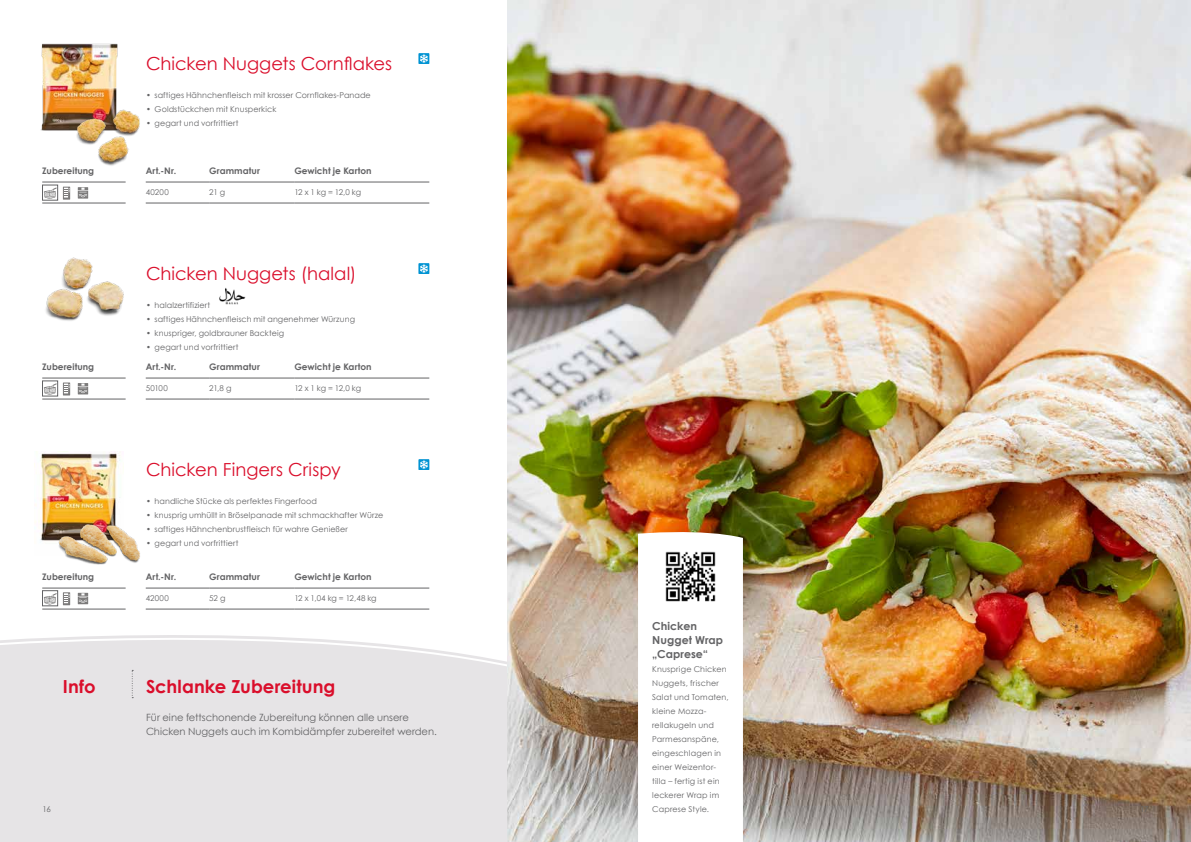
<style>
.page{position:relative;width:1191px;height:842px;background:#fff}
.page>*{position:absolute;margin:0;border:0;box-sizing:border-box;transform-origin:0 0}
.t1{font:18px "Century Gothic";letter-spacing:.005em;color:#da0e2b}
.t2{font:700 18px "Century Gothic";color:#da0e2b}
.t3{font:700 11px/14px "Century Gothic";letter-spacing:.005em;color:#636365}
.t4{font:10px/14px "Century Gothic";letter-spacing:-.005em;color:#636365}
.t5{font:700 9px "Century Gothic";letter-spacing:.005em;color:#636365}
.t6{font:8px/14px "Century Gothic";letter-spacing:.01em;color:#636365}
.t7{font:8px "Century Gothic";letter-spacing:-.025em;color:#636365}
</style>
<div class="page">
<img style="left:34px;top:452px;width:90px;height:89px">
<img style="left:41px;top:43px;width:77px;height:88px">
<div style="left:0;top:698px;width:507px;height:144px;background:#e6e4e6"></div>
<img style="left:507px;top:0;width:684px;height:842px">
<img style="left:45px;top:257px;width:79px;height:64px">
<img style="left:219px;top:287px;width:27px;height:18px">
<img style="left:59px;top:105px;width:81px;height:61px">
<img style="left:50px;top:511px;width:90px;height:54px">
<svg style="left:419px;top:459px;width:10px;height:11px"></svg>
<svg style="left:420px;top:460px;width:8px;height:9px"></svg>
<svg style="left:419px;top:263px;width:10px;height:11px"></svg>
<svg style="left:420px;top:264px;width:8px;height:9px"></svg>
<svg style="left:419px;top:53px;width:10px;height:11px"></svg>
<svg style="left:420px;top:54px;width:8px;height:9px"></svg>
<svg style="left:0;top:616px;width:541px;height:82px"></svg>
<hr style="left:146px;top:203px;width:63px;height:1px;background:#636365">
<hr style="left:209px;top:203px;width:85px;height:1px;background:#636365">
<hr style="left:294px;top:203px;width:135px;height:1px;background:#636365">
<hr style="left:146px;top:182px;width:63px;height:1px;background:#636365">
<hr style="left:209px;top:182px;width:85px;height:1px;background:#636365">
<hr style="left:294px;top:182px;width:135px;height:1px;background:#636365">
<hr style="left:146px;top:399px;width:63px;height:1px;background:#636365">
<hr style="left:209px;top:399px;width:85px;height:1px;background:#636365">
<hr style="left:294px;top:399px;width:135px;height:1px;background:#636365">
<hr style="left:146px;top:378px;width:63px;height:1px;background:#636365">
<hr style="left:209px;top:378px;width:85px;height:1px;background:#636365">
<hr style="left:294px;top:378px;width:135px;height:1px;background:#636365">
<hr style="left:146px;top:609px;width:63px;height:1px;background:#636365">
<hr style="left:209px;top:609px;width:85px;height:1px;background:#636365">
<hr style="left:294px;top:609px;width:135px;height:1px;background:#636365">
<hr style="left:146px;top:588px;width:63px;height:1px;background:#636365">
<hr style="left:209px;top:588px;width:85px;height:1px;background:#636365">
<hr style="left:294px;top:588px;width:135px;height:1px;background:#636365">
<hr style="left:42px;top:182px;width:84px;height:1px;background:#636365">
<hr style="left:42px;top:203px;width:84px;height:1px;background:#636365">
<hr style="left:42px;top:378px;width:84px;height:1px;background:#636365">
<hr style="left:42px;top:399px;width:84px;height:1px;background:#636365">
<hr style="left:42px;top:588px;width:84px;height:1px;background:#636365">
<hr style="left:42px;top:609px;width:84px;height:1px;background:#636365">
<svg style="left:44px;top:188px;width:12px;height:10px"></svg>
<div style="left:42px;top:185px;width:16px;height:15px;border:1px solid #636365"></div>
<svg style="left:44px;top:383px;width:12px;height:11px"></svg>
<div style="left:42px;top:381px;width:16px;height:15px;border:1px solid #636365"></div>
<svg style="left:44px;top:593px;width:12px;height:11px"></svg>
<div style="left:42px;top:590px;width:16px;height:16px;border:1px solid #636365"></div>
<svg style="left:63px;top:187px;width:7px;height:13px"></svg>
<svg style="left:63px;top:382px;width:7px;height:13px"></svg>
<svg style="left:63px;top:592px;width:7px;height:13px"></svg>
<svg style="left:78px;top:187px;width:10px;height:12px"></svg>
<svg style="left:78px;top:383px;width:10px;height:11px"></svg>
<svg style="left:78px;top:593px;width:10px;height:11px"></svg>
<svg style="left:638px;top:528px;width:105px;height:314px"></svg>
<img style="left:660px;top:546px;width:60px;height:60px">
<h1 class="t1" style="left:146px;top:51px;width:247px">Chicken Nuggets Cornflakes</h1>
<p class="t6" style="left:146px;top:88px;width:226px">• saftiges Hähnchenfleisch mit krosser Cornflakes-Panade</p>
<p class="t6" style="left:146px;top:102px;width:132px">• Goldstückchen mit Knusperkick</p>
<p class="t6" style="left:146px;top:116px;width:94px">• gegart und vorfrittiert</p>
<p class="t5" style="left:42px;top:164px;width:53px">Zubereitung</p>
<p class="t5" style="left:146px;top:164px;width:32px">Art.-Nr.</p>
<p class="t5" style="left:209px;top:164px;width:52px">Grammatur</p>
<p class="t5" style="left:294px;top:164px;width:79px">Gewicht je Karton</p>
<p class="t6" style="left:146px;top:185px;width:25px">40200</p>
<p class="t6" style="left:209px;top:185px;width:17px">21 g</p>
<p class="t6" style="left:294px;top:185px;width:68px">12 x 1 kg = 12,0 kg</p>
<h1 class="t1" style="left:146px;top:261px;width:212px">Chicken Nuggets (halal)</h1>
<p class="t6" style="left:146px;top:298px;width:66px">• halalzertifiziert</p>
<p class="t6" style="left:146px;top:312px;width:210px">• saftiges Hähnchenfleisch mit angenehmer Würzung</p>
<p class="t6" style="left:146px;top:326px;width:139px">• knuspriger, goldbrauner Backteig</p>
<p class="t6" style="left:146px;top:340px;width:94px">• gegart und vorfrittiert</p>
<p class="t5" style="left:42px;top:360px;width:53px">Zubereitung</p>
<p class="t5" style="left:146px;top:360px;width:32px">Art.-Nr.</p>
<p class="t5" style="left:209px;top:360px;width:52px">Grammatur</p>
<p class="t5" style="left:294px;top:360px;width:79px">Gewicht je Karton</p>
<p class="t6" style="left:146px;top:381px;width:24px">50100</p>
<p class="t6" style="left:209px;top:381px;width:24px">21,8 g</p>
<p class="t6" style="left:294px;top:381px;width:68px">12 x 1 kg = 12,0 kg</p>
<h1 class="t1" style="left:146px;top:457px;width:196px">Chicken Fingers Crispy</h1>
<p class="t6" style="left:146px;top:494px;width:172px">• handliche Stücke als perfektes Fingerfood</p>
<p class="t6" style="left:146px;top:508px;width:239px">• knusprig umhüllt in Bröselpanade mit schmackhafter Würze</p>
<p class="t6" style="left:146px;top:522px;width:203px">• saftiges Hähnchenbrustfleisch für wahre Genießer</p>
<p class="t6" style="left:146px;top:536px;width:94px">• gegart und vorfrittiert</p>
<p class="t5" style="left:42px;top:570px;width:53px">Zubereitung</p>
<p class="t5" style="left:146px;top:570px;width:32px">Art.-Nr.</p>
<p class="t5" style="left:209px;top:570px;width:52px">Grammatur</p>
<p class="t5" style="left:294px;top:570px;width:79px">Gewicht je Karton</p>
<p class="t6" style="left:146px;top:591px;width:25px">42000</p>
<p class="t6" style="left:209px;top:591px;width:18px">52 g</p>
<p class="t7" style="left:294px;top:593px;width:84px">12 x 1,04 kg = 12,48 kg</p>
<h1 class="t2" style="left:63px;top:673px;width:34px">Info</h1>
<h1 class="t2" style="left:146px;top:673px;width:191px">Schlanke Zubereitung</h1>
<p class="t4" style="left:146px;top:710px;width:292px">Für eine fettschonende Zubereitung können alle unsere<br>Chicken Nuggets auch im Kombidämpfer zubereitet werden.</p>
<h2 class="t3" style="left:652px;top:619px;width:72px">Chicken<br>Nugget Wrap „Caprese“</h2>
<p class="t6" style="left:652px;top:662px;width:78px">Knusprige Chicken<br>Nuggets, frischer<br>Salat und Tomaten, kleine Mozza&shy;rellakugeln und<br>Parmesanspäne, eingeschlagen in einer Weizentor&shy;tilla – fertig ist ein leckerer Wrap im</p>
<p class="t6" style="left:43px;top:802px;width:10px">16</p>
<p class="t6" style="left:652px;top:802px;width:58px">Caprese Style.</p>
<p class="t6" style="left:1140px;top:802px;width:10px">17</p>
</div>
